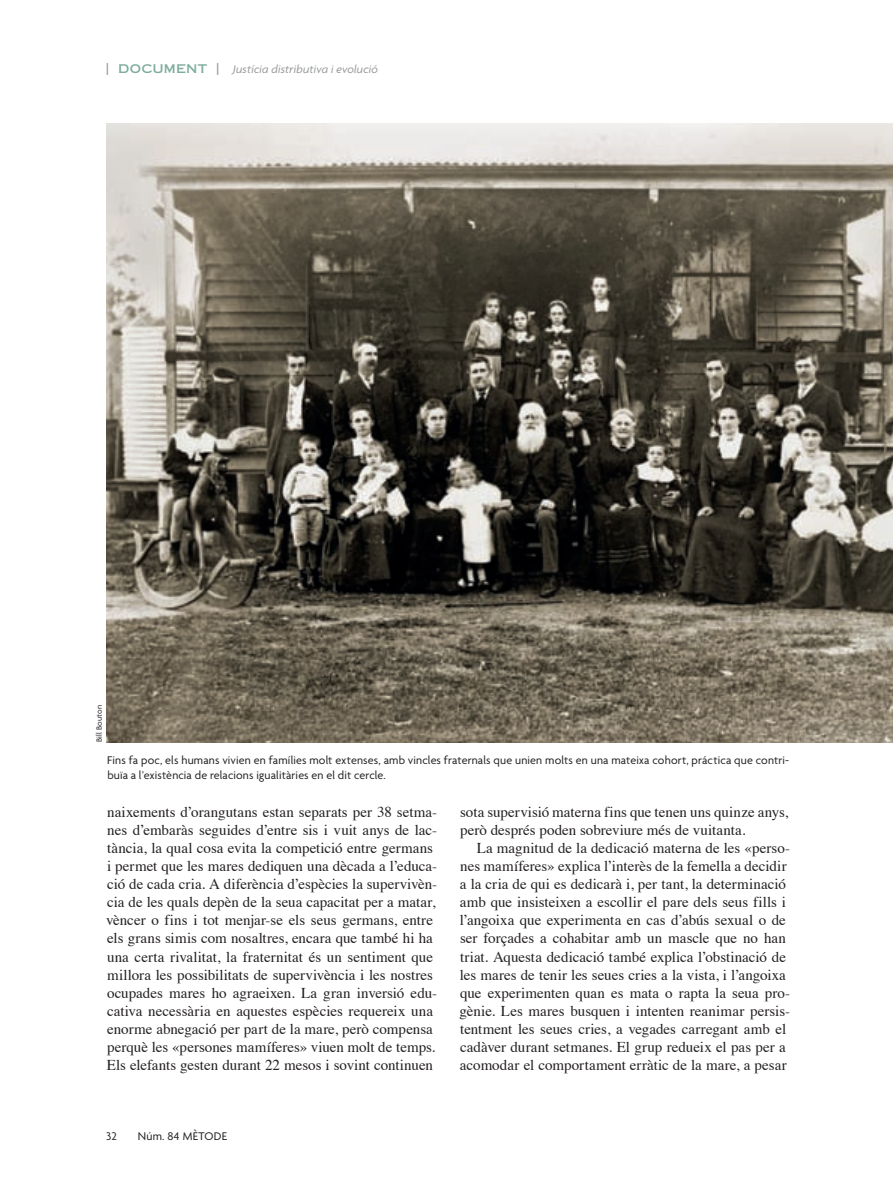
<style>
.page{position:relative;width:893px;height:1191px;background:#fff}
.page>*{position:absolute;margin:0;border:0;box-sizing:border-box;transform-origin:0 0}
.t1{font:15px/18px "Times";color:#231f20}
.t2{font:12px/15px "Agenda";letter-spacing:.015em;color:#231f20}
.t3{font:italic 12px "Agenda";letter-spacing:.01em;color:#939598}
.t4{font:8.25px "Agenda";letter-spacing:.025em;color:#231f20}
.s1{font-family:"Copperplate Thirty One AB";font-style:normal}
.s2{font-family:"Copperplate Thirty One AB";font-style:normal;color:#7ead9c}
</style>
<div class="page">
<img style="left:106px;top:123px;width:787px;height:619px">
<p class="t3" style="left:106px;top:65px;width:273px"><span class="s1">|</span> <span class="s2">DOCUMENT</span> <span class="s1">|</span> Justícia distributiva i evolució</p>
<p class="t4" style="left:96px;top:742px;width:39px;rotate:-90deg">Bill Bouton</p>
<p class="t2" style="left:107px;top:754px;width:683px">Fins fa poc, els humans vivien en famílies molt extenses, amb vincles fraternals que unien molts en una mateixa cohort, práctica que contri&shy;buïa a l’existència de relacions igualitàries en el dit cercle.</p>
<p class="t1" style="left:106px;top:804px;width:333px">naixements d’orangutans estan separats per 38 setma&shy;nes d’embaràs seguides d’entre sis i vuit anys de lac&shy;tància, la qual cosa evita la competició entre germans i permet que les mares dediquen una dècada a l’educa&shy;ció de cada cria. A diferència d’espècies la supervivèn&shy;cia de les quals depèn de la seua capacitat per a matar, vèncer o fins i tot menjar-se els seus germans, entre els grans simis com nosaltres, encara que també hi ha una certa rivalitat, la fraternitat és un sentiment que millora les possibilitats de supervivència i les nostres ocupades mares ho agraeixen. La gran inversió edu&shy;cativa necessària en aquestes espècies requereix una enorme abnegació per part de la mare, però compensa perquè les «persones mamíferes» viuen molt de temps.<br>Els elefants gesten durant 22 mesos i sovint continuen</p>
<p class="t1" style="left:460px;top:804px;width:330px">sota supervisió materna fins que tenen uns quinze anys, però després poden sobreviure més de vuitanta.</p>
<p class="t1" style="left:460px;top:840px;width:332px;text-indent:17px">La magnitud de la dedicació materna de les «perso&shy;nes mamíferes» explica l’interès de la femella a decidir a la cria de qui es dedicarà i, per tant, la determinació amb que insisteixen a escollir el pare dels seus fills i l’angoixa que experimenta en cas d’abús sexual o de ser forçades a cohabitar amb un mascle que no han triat. Aquesta dedicació també explica l’obstinació de les mares de tenir les seues cries a la vista, i l’angoixa que experimenten quan es mata o rapta la seua pro&shy;gènie. Les mares busquen i intenten reanimar persis&shy;tentment les seues cries, a vegades carregant amb el cadàver durant setmanes. El grup redueix el pas per a acomodar el comportament erràtic de la mare, a pesar</p>
<p class="t2" style="left:106px;top:1129px;width:12px">32</p>
<p class="t2" style="left:138px;top:1129px;width:91px">Núm. 84 MÈTODE</p>
</div>
